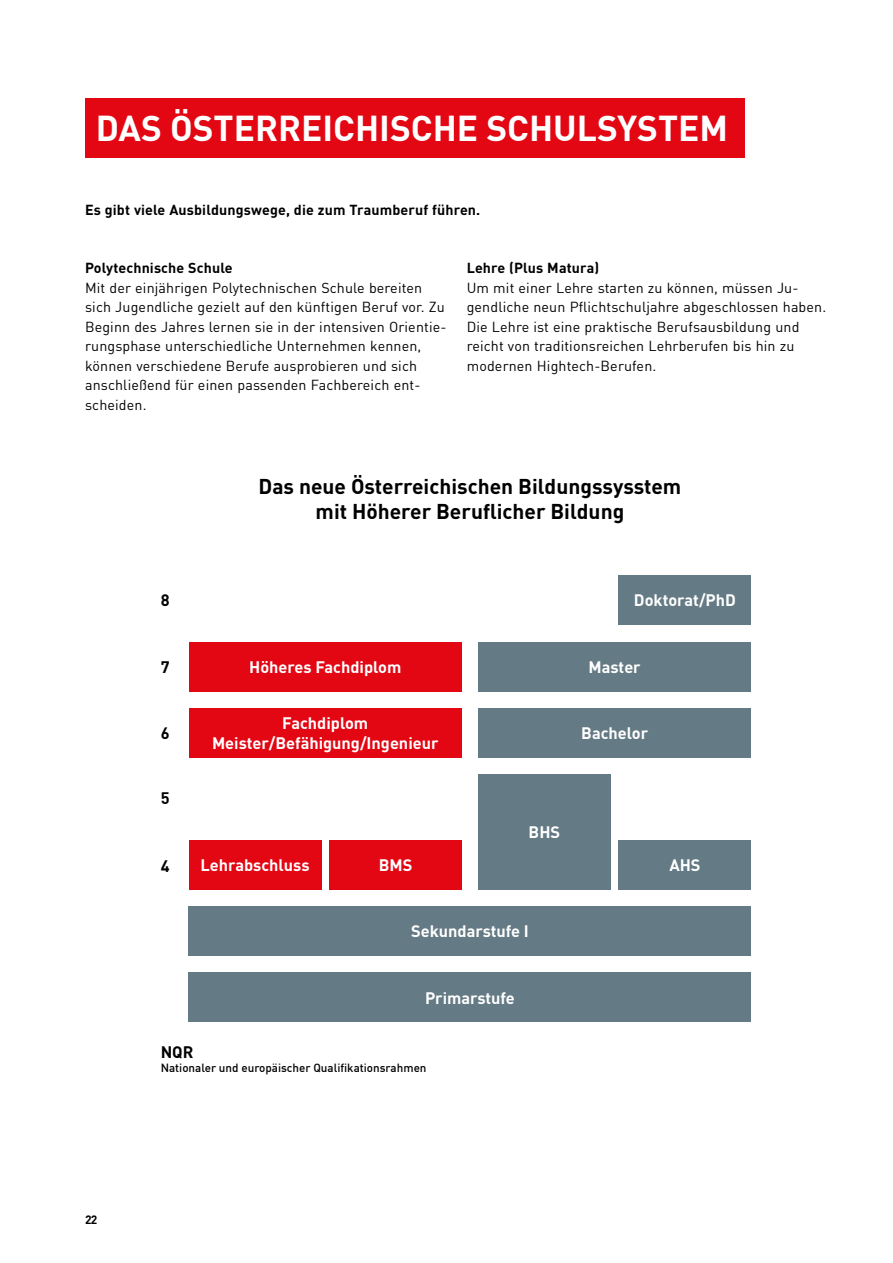
<style>
.page{position:relative;width:893px;height:1263px;background:#fff}
.page>*{position:absolute;margin:0;border:0;box-sizing:border-box;transform-origin:0 0}
.t1{font:700 35.25px "DIN";color:#fff}
.t2{font:700 21px/25.2px "DIN";color:#000;text-align:center}
.t3{font:700 16.35px/19.6px "DIN";color:#fff;text-align:center}
.t4{font:700 16.35px "DIN";color:#000}
.t5{font:14.25px/19.5px "DIN";letter-spacing:.01em;color:#000}
.t6{font:700 14.25px "DIN";letter-spacing:.01em;color:#000}
.t7{font:700 12px "DIN";color:#000}
.t8{font:500 11.7px "DIN";color:#000}
</style>
<div class="page">
<div style="left:189px;top:840px;width:132px;height:50px;background:#e30613"></div>
<div style="left:329px;top:840px;width:133px;height:50px;background:#e30613"></div>
<div style="left:478px;top:774px;width:132px;height:116px;background:#647a84"></div>
<div style="left:619px;top:840px;width:132px;height:50px;background:#647a84"></div>
<div style="left:189px;top:708px;width:273px;height:50px;background:#e30613"></div>
<div style="left:189px;top:642px;width:273px;height:49px;background:#e30613"></div>
<div style="left:478px;top:708px;width:273px;height:50px;background:#647a84"></div>
<div style="left:478px;top:642px;width:273px;height:49px;background:#647a84"></div>
<div style="left:619px;top:575px;width:132px;height:50px;background:#647a84"></div>
<div style="left:189px;top:972px;width:562px;height:50px;background:#647a84"></div>
<div style="left:189px;top:906px;width:562px;height:50px;background:#647a84"></div>
<div style="left:85px;top:98px;width:659px;height:59px;background:#e30613"></div>
<h1 class="t1" style="left:96px;top:105px;width:634px">DAS ÖSTERREICHISCHE SCHULSYSTEM</h1>
<p class="t6" style="left:85px;top:200px;width:397px">Es gibt viele Ausbildungswege, die zum Traumberuf führen.</p>
<p class="t6" style="left:85px;top:259px;width:149px">Polytechnische Schule</p>
<p class="t5" style="left:85px;top:278px;width:363px">Mit der einjährigen Polytechnischen Schule bereiten sich Jugendliche gezielt auf den künftigen Beruf vor. Zu Beginn des Jahres lernen sie in der intensiven Orientie&shy;rungsphase unterschiedliche Unternehmen kennen, können verschiedene Berufe ausprobieren und sich anschließend für einen passenden Fachbereich ent&shy;scheiden.</p>
<p class="t6" style="left:467px;top:259px;width:134px">Lehre (Plus Matura)</p>
<p class="t5" style="left:467px;top:278px;width:361px">Um mit einer Lehre starten zu können, müssen Ju&shy;gendliche neun Pflichtschuljahre abgeschlossen haben.<br>Die Lehre ist eine praktische Berufsausbildung und reicht von traditionsreichen Lehrberufen bis hin zu modernen Hightech-Berufen.</p>
<h2 class="t2" style="left:259px;top:473px;width:424px">Das neue Österreichischen Bildungssysstem mit Höherer Beruflicher Bildung</h2>
<p class="t4" style="left:161px;top:590px;width:10px">8</p>
<p class="t3" style="left:634px;top:590px;width:103px">Doktorat/PhD</p>
<p class="t4" style="left:161px;top:656px;width:10px">7</p>
<p class="t3" style="left:249px;top:656px;width:154px">Höheres Fachdiplom</p>
<p class="t3" style="left:589px;top:656px;width:54px">Master</p>
<p class="t4" style="left:161px;top:722px;width:10px">6</p>
<p class="t3" style="left:212px;top:713px;width:228px">Fachdiplom<br>Meister/Befähigung/Ingenieur</p>
<p class="t3" style="left:581px;top:722px;width:68px">Bachelor</p>
<p class="t4" style="left:161px;top:788px;width:10px">5</p>
<p class="t3" style="left:529px;top:822px;width:33px">BHS</p>
<p class="t4" style="left:161px;top:855px;width:10px">4</p>
<p class="t3" style="left:200px;top:855px;width:111px">Lehrabschluss</p>
<p class="t3" style="left:379px;top:855px;width:35px">BMS</p>
<p class="t3" style="left:669px;top:855px;width:33px">AHS</p>
<p class="t3" style="left:411px;top:921px;width:119px">Sekundarstufe I</p>
<p class="t3" style="left:425px;top:987px;width:91px">Primarstufe</p>
<p class="t7" style="left:85px;top:1211px;width:14px">22</p>
<p class="t4" style="left:161px;top:1041px;width:34px">NQR</p>
<p class="t8" style="left:161px;top:1060px;width:267px">Nationaler und europäischer Qualifikationsrahmen</p>
</div>
